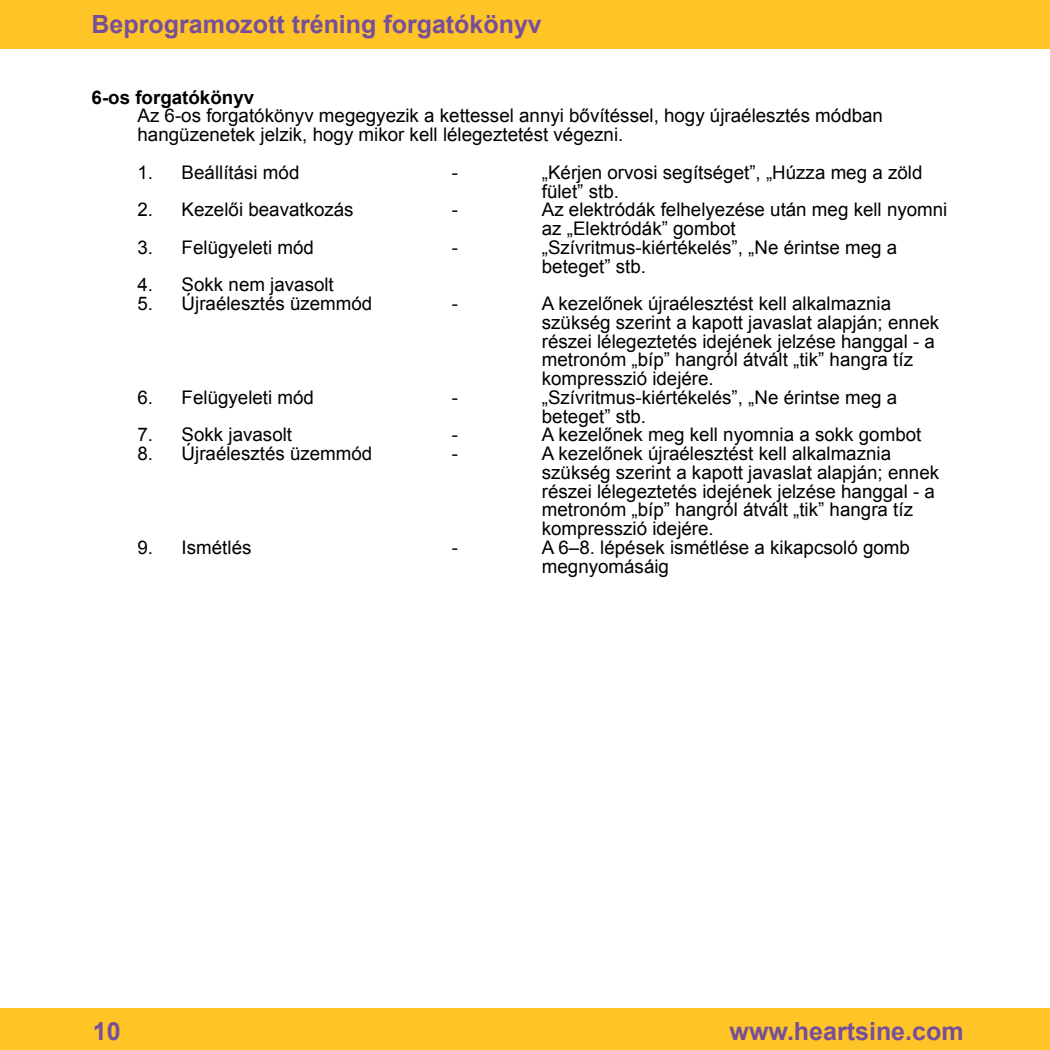
<style>
.page{position:relative;width:1050px;height:1050px;background:#fff}
.page>*{position:absolute;margin:0;border:0;box-sizing:border-box;transform-origin:0 0}
.t1{font:700 25px "Arial";color:#764f9b}
.t2{font:18.75px/18.8px "Arial";color:#000}
.t3{font:700 18.75px "Arial";color:#000}
</style>
<div class="page">
<div style="left:0;top:1007px;width:1049px;height:42px;background:#ffc425"></div>
<div style="left:0;top:0;width:1049px;height:49px;background:#ffc425"></div>
<h1 class="t1" style="left:92px;top:8px;width:452px">Beprogramozott tréning forgatókönyv</h1>
<p class="t3" style="left:92px;top:85px;width:164px">6-os forgatókönyv</p>
<p class="t2" style="left:137px;top:107px;width:747px">Az 6-os forgatókönyv megegyezik a kettessel annyi bővítéssel, hogy újraélesztés módban hangüzenetek jelzik, hogy mikor kell lélegeztetést végezni.</p>
<p class="t2" style="left:137px;top:163px;width:163px">1. Beállítási mód</p>
<p class="t2" style="left:452px;top:163px;width:8px">-</p>
<p class="t2" style="left:542px;top:163px;width:382px">„Kérjen orvosi segítséget”, „Húzza meg a zöld fület” stb.</p>
<p class="t2" style="left:137px;top:200px;width:218px">2. Kezelői beavatkozás</p>
<p class="t2" style="left:452px;top:200px;width:8px">-</p>
<p class="t2" style="left:542px;top:200px;width:407px">Az elektródák felhelyezése után meg kell nyomni az „Elektródák” gombot</p>
<p class="t2" style="left:137px;top:238px;width:178px">3. Felügyeleti mód</p>
<p class="t2" style="left:452px;top:238px;width:8px">-</p>
<p class="t2" style="left:542px;top:238px;width:357px">„Szívritmus-kiértékelés”, „Ne érintse meg a beteget” stb.</p>
<p class="t2" style="left:137px;top:275px;width:198px">4. Sokk nem javasolt</p>
<p class="t2" style="left:137px;top:294px;width:236px">5. Újraélesztés üzemmód</p>
<p class="t2" style="left:452px;top:294px;width:8px">-</p>
<p class="t2" style="left:542px;top:294px;width:399px">A kezelőnek újraélesztést kell alkalmaznia szükség szerint a kapott javaslat alapján; ennek részei lélegeztetés idejének jelzése hanggal - a metronóm „bíp” hangról átvált „tik” hangra tíz kompresszió idejére.</p>
<p class="t2" style="left:137px;top:388px;width:178px">6. Felügyeleti mód</p>
<p class="t2" style="left:452px;top:388px;width:8px">-</p>
<p class="t2" style="left:542px;top:388px;width:357px">„Szívritmus-kiértékelés”, „Ne érintse meg a beteget” stb.</p>
<p class="t2" style="left:137px;top:425px;width:156px">7. Sokk javasolt</p>
<p class="t2" style="left:452px;top:425px;width:8px">-</p>
<p class="t2" style="left:542px;top:425px;width:381px">A kezelőnek meg kell nyomnia a sokk gombot</p>
<p class="t2" style="left:137px;top:444px;width:236px">8. Újraélesztés üzemmód</p>
<p class="t2" style="left:452px;top:444px;width:8px">-</p>
<p class="t2" style="left:542px;top:444px;width:399px">A kezelőnek újraélesztést kell alkalmaznia szükség szerint a kapott javaslat alapján; ennek részei lélegeztetés idejének jelzése hanggal - a metronóm „bíp” hangról átvált „tik” hangra tíz kompresszió idejére.</p>
<p class="t2" style="left:137px;top:538px;width:115px">9. Ismétlés</p>
<p class="t2" style="left:452px;top:538px;width:8px">-</p>
<p class="t2" style="left:542px;top:538px;width:369px">A 6–8. lépések ismétlése a kikapcsoló gomb megnyomásáig</p>
<h1 class="t1" style="left:93px;top:1014px;width:29px">10</h1>
<h1 class="t1" style="left:729px;top:1014px;width:235px">www.heartsine.com</h1>
</div>
